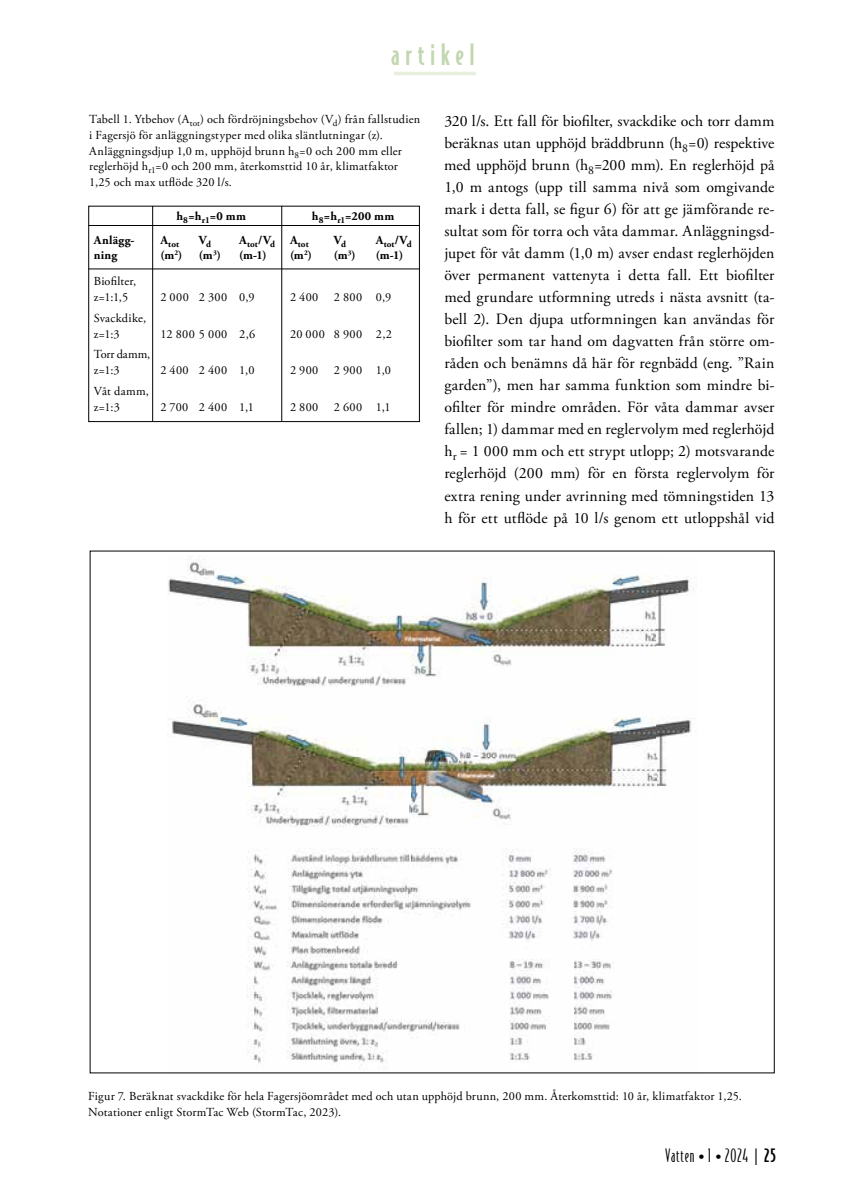
<style>
.page{position:relative;width:844px;height:1191px;background:#fff}
.page>*{position:absolute;margin:0;border:0;box-sizing:border-box;transform-origin:0 0}
.t1{font:500 28px "Bodega Sans";letter-spacing:.195em;color:#c2d6b0}
.t2{font:300 17.5px "Bodega Sans";letter-spacing:.05em;color:#000}
.t3{font:15.75px/22.1px "Adobe Garamond Pro";letter-spacing:.01em;color:#000;text-align:justify}
.t4{font:12.25px/15.8px "Adobe Garamond Pro";letter-spacing:.02em;color:#000}
.t5{font:700 12.25px "Adobe Garamond Pro";letter-spacing:.025em;color:#000}
.t6{font:12.25px/15.8px "Adobe Garamond Pro";letter-spacing:-.005em;color:#000}
.t7{font:700 9.1px "Adobe Garamond Pro";letter-spacing:.01em;color:#000}
.s1{font-family:"Adobe Garamond Pro";font-weight:400;font-size:15.75px}
.s2{font-weight:500}
</style>
<div class="page">
<hr style="left:394px;top:72px;width:82px;height:3px;background:#e7efdf">
<hr style="left:89px;top:225px;width:330px;height:1px;background:#000">
<div style="left:88px;top:206px;width:331px;height:216px;border:1px solid #000"></div>
<hr style="left:89px;top:269px;width:330px;height:1px;background:#000">
<hr style="left:152px;top:206px;width:1px;height:216px;background:#000">
<hr style="left:281px;top:206px;width:1px;height:216px;background:#000">
<img style="left:168px;top:559px;width:529px;height:511px">
<h1 class="t1" style="left:391px;top:37px;width:85px">artikel</h1>
<p class="t4" style="left:89px;top:112px;width:332px">Tabell 1. Ytbehov (A<sub>tot</sub>) och fördröjningsbehov (V<sub>d</sub>) från fallstudien i Fagersjö för anläggningstyper med olika släntlutningar (z).<br>Anläggningsdjup 1,0 m, upphöjd brunn h<sub>8</sub>=0 och 200 mm eller reglerhöjd h<sub>r1</sub>=0 och 200 mm, återkomsttid 10 år, klimatfaktor 1,25 och max utflöde 320 l/s.</p>
<p class="t5" style="left:176px;top:208px;width:71px">h<sub>8</sub>=h<sub>r1</sub>=0 mm</p>
<p class="t5" style="left:312px;top:208px;width:84px">h<sub>8</sub>=h<sub>r1</sub>=200 mm</p>
<p class="t5" style="left:94px;top:233px;width:42px">Anlägg-</p>
<p class="t7" style="left:160px;top:239px;width:20px"><sup>A</sup>tot</p>
<p class="t5" style="left:199px;top:233px;width:14px">V<sub>d</sub></p>
<p class="t7" style="left:239px;top:239px;width:71px"><sup>A</sup>tot<sup>/V</sup>d <sup>A</sup>tot</p>
<p class="t5" style="left:334px;top:233px;width:14px">V<sub>d</sub></p>
<p class="t7" style="left:376px;top:239px;width:37px"><sup>A</sup>tot<sup>/V</sup>d</p>
<p class="t5" style="left:94px;top:248px;width:25px">ning</p>
<p class="t5" style="left:160px;top:248px;width:62px">(m<sup>2</sup>) (m<sup>3</sup>)</p>
<p class="t5" style="left:239px;top:248px;width:29px">(m-1)</p>
<p class="t5" style="left:290px;top:248px;width:67px">(m<sup>2</sup>) (m<sup>3</sup>)</p>
<p class="t5" style="left:376px;top:248px;width:29px">(m-1)</p>
<p class="t4" style="left:94px;top:274px;width:44px">Biofilter, z=1:1,5</p>
<p class="t4" style="left:160px;top:290px;width:96px">2 000 2 300 0,9</p>
<p class="t4" style="left:290px;top:290px;width:30px">2 400</p>
<p class="t4" style="left:334px;top:290px;width:59px">2 800 0,9</p>
<p class="t4" style="left:94px;top:310px;width:54px">Svackdike, z=1:3</p>
<p class="t6" style="left:94px;top:347px;width:58px">Torr damm, z=1:3</p>
<p class="t4" style="left:94px;top:383px;width:57px">Våt damm, z=1:3</p>
<p class="t4" style="left:160px;top:326px;width:96px">12 800 5 000 2,6</p>
<p class="t4" style="left:290px;top:326px;width:103px">20 000 8 900 2,2</p>
<p class="t4" style="left:160px;top:363px;width:95px">2 400 2 400 1,0</p>
<p class="t4" style="left:290px;top:363px;width:30px">2 900</p>
<p class="t4" style="left:334px;top:363px;width:59px">2 900 1,0</p>
<p class="t4" style="left:160px;top:399px;width:95px">2 700 2 400 1,1</p>
<p class="t4" style="left:290px;top:399px;width:30px">2 800</p>
<p class="t4" style="left:334px;top:399px;width:58px">2 600 1,1</p>
<p class="t3" style="left:444px;top:110px;width:331px">320 l/s. Ett fall för biofilter, svackdike och torr damm beräknas utan upphöjd bräddbrunn (h<sub>8</sub>=0) respektive med upphöjd brunn (h<sub>8</sub>=200 mm). En reglerhöjd på 1,0 m antogs (upp till samma nivå som omgivande mark i detta fall, se figur 6) för att ge jämförande re&shy;sultat som för torra och våta dammar. Anläggningsd&shy;jupet för våt damm (1,0 m) avser endast reglerhöjden över permanent vattenyta i detta fall. Ett biofilter med grundare utformning utreds i nästa avsnitt (ta&shy;bell 2). Den djupa utformningen kan användas för biofilter som tar hand om dagvatten från större om&shy;råden och benämns då här för regnbädd (eng. ”Rain garden”), men har samma funktion som mindre bi&shy;ofilter för mindre områden. För våta dammar avser fallen; 1) dammar med en reglervolym med reglerhöjd h<sub>r</sub> = 1 000 mm och ett strypt utlopp; 2) motsvarande reglerhöjd (200 mm) för en första reglervolym för extra rening under avrinning med tömningstiden 13 h för ett utflöde på 10 l/s genom ett utloppshål vid</p>
<p class="t4" style="left:88px;top:1088px;width:655px">Figur 7. Beräknat svackdike för hela Fagersjöområdet med och utan upphöjd brunn, 200 mm. Återkomsttid: 10 år, klimatfaktor 1,25.<br>Notationer enligt StormTac Web (StormTac, 2023).</p>
<p class="t2" style="left:665px;top:1145px;width:112px">Vatten <span class="s1">•</span> 1 <span class="s1">•</span> 2024 | <span class="s2">25</span></p>
</div>
